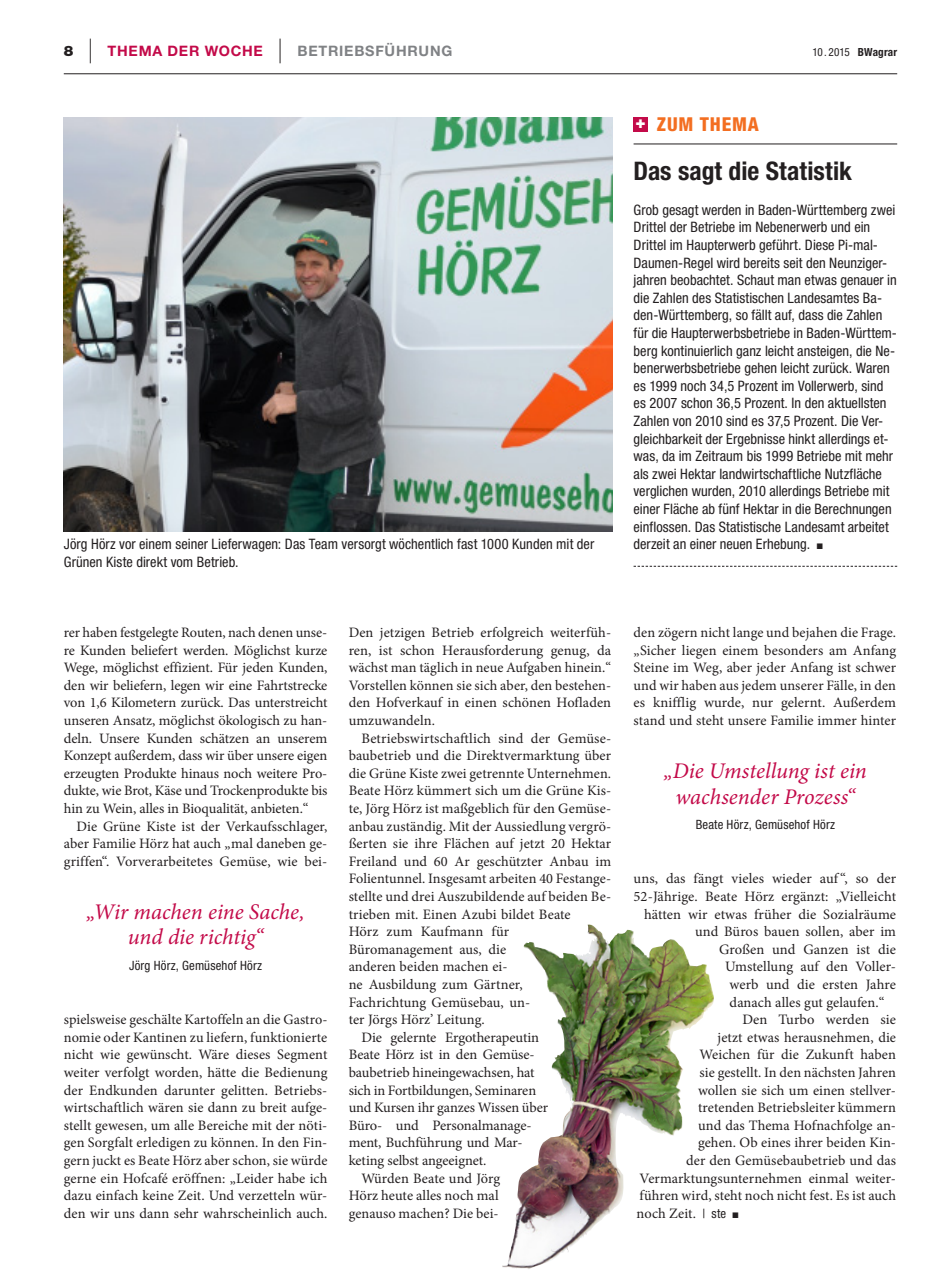
<style>
.page{position:relative;width:944px;height:1285px;background:#fff}
.page>*{position:absolute;margin:0;border:0;box-sizing:border-box;transform-origin:0 0}
.BWA_Info_Head{font:700 condensed 25.65px "Helvetica Neue LT Std";letter-spacing:.005em;color:#231f20}
.BWA_Zitat{font:italic 22.35px/25.7px "Minion Pro";color:#c30a49;text-align:center}
.BWA_Info_Stichwort{font:800 condensed 19.2px "Helvetica Neue LT Std";letter-spacing:.04em;color:#f36e21}
.t1{font:900 16.95px "Helvetica Neue LT Std";color:#fff}
.BWA_Grund_mit_Einzug{font:14.4px/17.5px "Minion Pro";letter-spacing:.005em;color:#231f20;text-align:justify}
.BWA_Info_Grund_Linie{font:condensed 14.4px/17.5px "Helvetica Neue LT Std";color:#231f20}
.BWA_Grund_ohne_Einzu{font:14.4px/17.5px "Minion Pro";letter-spacing:-.005em;color:#231f20;text-align:justify}
.BWA_BU{font:condensed 14.4px/17.5px "Helvetica Neue LT Std";letter-spacing:.005em;color:#231f20}
.t2{font:700 14.4px "Helvetica Neue LT Std";letter-spacing:.055em;color:#808285}
.BWA_Zitat-2{font:condensed 12.75px "Helvetica Neue LT Std";letter-spacing:.015em;color:#231f20}
.t3{font:condensed 11.25px "Helvetica Neue LT Std";letter-spacing:-.005em;color:#231f20}
.s1{font-weight:900;color:#231f20}
.s2{font-weight:100;font-size:24.6px;color:#231f20}
.s3{color:#c30a49}
.s4{font-weight:700}
.s5{font-family:"Helvetica Neue LT Std";font-stretch:condensed;font-size:12.75px}
</style>
<div class="page">
<hr style="left:64px;top:73px;width:833px;height:1px;background:#231f20">
<hr style="left:634px;top:143px;width:263px;height:1px;background:#231f20">
<svg style="left:634px;top:565px;width:263px;height:1px"></svg>
<div style="left:634px;top:117px;width:14px;height:14px;background:#c30a49"></div>
<img style="left:64px;top:117px;width:548px;height:414px">
<img style="left:502px;top:933px;width:188px;height:336px">
<p class="t2" style="left:64px;top:42px;width:390px"><span class="s1">8</span> <span class="s2">|</span> <span class="s3">THEMA DER WOCHE</span> <span class="s2">|</span> BETRIEBSFÜHRUNG</p>
<p class="t3" style="left:812px;top:46px;width:86px">10 . 2015 <span class="s4">BWagrar</span></p>
<p class="BWA_BU" style="left:64px;top:535px;width:532px">Jörg Hörz vor einem seiner Lieferwagen: Das Team versorgt wöchentlich fast 1000 Kunden mit der<br>Grünen Kiste direkt vom Betrieb.</p>
<p class="BWA_Info_Stichwort" style="left:657px;top:112px;width:103px">ZUM THEMA</p>
<p class="BWA_Info_Head" style="left:634px;top:155px;width:220px">Das sagt die Statistik</p>
<p class="BWA_Info_Grund_Linie" style="left:634px;top:201px;width:265px">Grob gesagt werden in Baden-Württemberg zwei Drittel der Betriebe im Nebenerwerb und ein Drittel im Haupterwerb geführt. Diese Pi-mal-Daumen-Regel wird bereits seit den Neunziger&shy;jahren beobachtet. Schaut man etwas genauer in die Zahlen des Statistischen Landesamtes Ba&shy;den-Württemberg, so fällt auf, dass die Zahlen für die Haupterwerbsbetriebe in Baden-Württem&shy;berg kontinuierlich ganz leicht ansteigen, die Ne&shy;benerwerbsbetriebe gehen leicht zurück. Waren es 1999 noch 34,5 Prozent im Vollerwerb, sind es 2007 schon 36,5 Prozent. In den aktuellsten Zahlen von 2010 sind es 37,5 Prozent. Die Ver&shy;gleichbarkeit der Ergebnisse hinkt allerdings et&shy;was, da im Zeitraum bis 1999 Betriebe mit mehr als zwei Hektar landwirtschaftliche Nutzfläche verglichen wurden, 2010 allerdings Betriebe mit einer Fläche ab fünf Hektar in die Berechnungen einflossen. Das Statistische Landesamt arbeitet derzeit an einer neuen Erhebung. ■</p>
<p class="t1" style="left:635px;top:112px;width:12px">+</p>
<p class="BWA_Grund_ohne_Einzu" style="left:64px;top:623px;width:265px">rer haben festgelegte Routen, nach denen unse&shy;re Kunden beliefert werden. Möglichst kurze Wege, möglichst effizient. Für jeden Kunden, den wir beliefern, legen wir eine Fahrtstrecke von 1,6 Kilometern zurück. Das unterstreicht unseren Ansatz, möglichst ökologisch zu han&shy;deln. Unsere Kunden schätzen an unserem Konzept außerdem, dass wir über unsere eigen erzeugten Produkte hinaus noch weitere Pro&shy;dukte, wie Brot, Käse und Trockenprodukte bis hin zu Wein, alles in Bioqualität, anbieten.“</p>
<p class="BWA_Grund_mit_Einzug" style="left:64px;top:817px;width:265px;text-indent:13px">Die Grüne Kiste ist der Verkaufsschlager, aber Familie Hörz hat auch „mal daneben ge&shy;griffen“. Vorverarbeitetes Gemüse, wie bei-</p>
<p class="BWA_Zitat" style="left:86px;top:898px;width:220px">„Wir machen eine Sache, und die richtig“</p>
<p class="BWA_Zitat-2" style="left:129px;top:957px;width:135px">Jörg Hörz, Gemüsehof Hörz</p>
<p class="BWA_Grund_mit_Einzug" style="left:64px;top:1010px;width:265px">spielsweise geschälte Kartoffeln an die Gastro&shy;nomie oder Kantinen zu liefern, funktionierte nicht wie gewünscht. Wäre dieses Segment weiter verfolgt worden, hätte die Bedienung der Endkunden darunter gelitten. Betriebs&shy;wirtschaftlich wären sie dann zu breit aufge&shy;stellt gewesen, um alle Bereiche mit der nöti&shy;gen Sorgfalt erledigen zu können. In den Fin&shy;gern juckt es Beate Hörz aber schon, sie würde gerne ein Hofcafé eröffnen: „Leider habe ich dazu einfach keine Zeit. Und verzetteln wür&shy;den wir uns dann sehr wahrscheinlich auch.</p>
<p class="BWA_Grund_mit_Einzug" style="left:349px;top:623px;width:264px">Den jetzigen Betrieb erfolgreich weiterfüh&shy;ren, ist schon Herausforderung genug, da wächst man täglich in neue Aufgaben hinein.“ Vorstellen können sie sich aber, den bestehen&shy;den Hofverkauf in einen schönen Hofladen umzuwandeln.</p>
<p class="BWA_Grund_mit_Einzug" style="left:349px;top:729px;width:264px;text-align:left;text-indent:13px">Betriebswirtschaftlich sind der Gemüse&shy;baubetrieb und die Direktvermarktung über die Grüne Kiste zwei getrennte Unternehmen.<br>Beate Hörz kümmert sich um die Grüne Kis&shy;te, Jörg Hörz ist maßgeblich für den Gemüse&shy;anbau zuständig. Mit der Aussiedlung vergrö&shy;ßerten sie ihre Flächen auf jetzt 20 Hektar Freiland und 60 Ar geschützter Anbau im Folientunnel. Insgesamt arbeiten 40 Festange&shy;stellte und drei Auszubildende auf beiden Be&shy;trieben mit. Einen Azubi bildet Beate<br>Hörz zum Kaufmann für Büromanagement aus, die<br>anderen beiden machen ei-<br>ne Ausbildung zum Gärtner,<br>Fachrichtung Gemüsebau, un-<br>ter Jörgs Hörz’ Leitung.</p>
<p class="BWA_Grund_mit_Einzug" style="left:349px;top:1028px;width:201px;text-align:left;text-indent:13px">Die gelernte Ergotherapeutin<br>Beate Hörz ist in den Gemüse&shy;baubetrieb hineingewachsen, hat sich in Fortbildungen, Seminaren und Kursen ihr ganzes Wissen über<br>Büro- und Personalmanage&shy;ment, Buchführung und Mar&shy;keting selbst angeeignet.</p>
<p class="BWA_Grund_mit_Einzug" style="left:349px;top:1168px;width:153px;text-indent:13px">Würden Beate und Jörg Hörz heute alles noch mal genauso machen? Die bei-</p>
<p class="BWA_Grund_mit_Einzug" style="left:634px;top:623px;width:264px">den zögern nicht lange und bejahen die Frage. „Sicher liegen einem besonders am Anfang Steine im Weg, aber jeder Anfang ist schwer und wir haben aus jedem unserer Fälle, in den es knifflig wurde, nur gelernt. Außerdem stand und steht unsere Familie immer hinter</p>
<p class="BWA_Zitat" style="left:664px;top:757px;width:204px">„Die Umstellung ist ein wachsender Prozess“</p>
<p class="BWA_Zitat-2" style="left:696px;top:817px;width:141px">Beate Hörz, Gemüsehof Hörz</p>
<p class="BWA_Grund_mit_Einzug" style="left:634px;top:870px;width:264px">uns, das fängt vieles wieder auf “, so der</p>
<p class="BWA_Grund_mit_Einzug" style="left:634px;top:887px;width:264px">52-Jährige. Beate Hörz ergänzt: „Vielleicht</p>
<p class="BWA_Grund_mit_Einzug" style="left:644px;top:905px;width:254px">hätten wir etwas früher die Sozialräume</p>
<p class="BWA_Grund_mit_Einzug" style="left:695px;top:922px;width:202px">und Büros bauen sollen, aber im</p>
<p class="BWA_Grund_mit_Einzug" style="left:719px;top:940px;width:178px">Großen und Ganzen ist die</p>
<p class="BWA_Grund_mit_Einzug" style="left:725px;top:957px;width:173px">Umstellung auf den Voller-</p>
<p class="BWA_Grund_mit_Einzug" style="left:730px;top:975px;width:168px">werb und die ersten Jahre</p>
<p class="BWA_Grund_mit_Einzug" style="left:730px;top:993px;width:156px">danach alles gut gelaufen.“</p>
<p class="BWA_Grund_mit_Einzug" style="left:742px;top:1010px;width:155px">Den Turbo werden sie</p>
<p class="BWA_Grund_mit_Einzug" style="left:718px;top:1028px;width:180px">jetzt etwas herausnehmen, die</p>
<p class="BWA_Grund_mit_Einzug" style="left:700px;top:1045px;width:198px">Weichen für die Zukunft haben</p>
<p class="BWA_Grund_mit_Einzug" style="left:700px;top:1063px;width:198px">sie gestellt. In den nächsten Jahren</p>
<p class="BWA_Grund_mit_Einzug" style="left:698px;top:1081px;width:200px">wollen sie sich um einen stellver-</p>
<p class="BWA_Grund_mit_Einzug" style="left:698px;top:1098px;width:200px">tretenden Betriebsleiter kümmern</p>
<p class="BWA_Grund_mit_Einzug" style="left:698px;top:1116px;width:200px">und das Thema Hofnachfolge an-</p>
<p class="BWA_Grund_mit_Einzug" style="left:698px;top:1133px;width:200px">gehen. Ob eines ihrer beiden Kin-</p>
<p class="BWA_Grund_mit_Einzug" style="left:686px;top:1151px;width:212px">der den Gemüsebaubetrieb und das</p>
<p class="BWA_Grund_mit_Einzug" style="left:640px;top:1168px;width:258px">Vermarktungsunternehmen einmal weiter-</p>
<p class="BWA_Grund_mit_Einzug" style="left:640px;top:1186px;width:258px">führen wird, steht noch nicht fest. Es ist auch</p>
<p class="BWA_Grund_mit_Einzug" style="left:637px;top:1204px;width:104px">noch Zeit. <span class="s5">| ste</span> ■</p>
</div>
